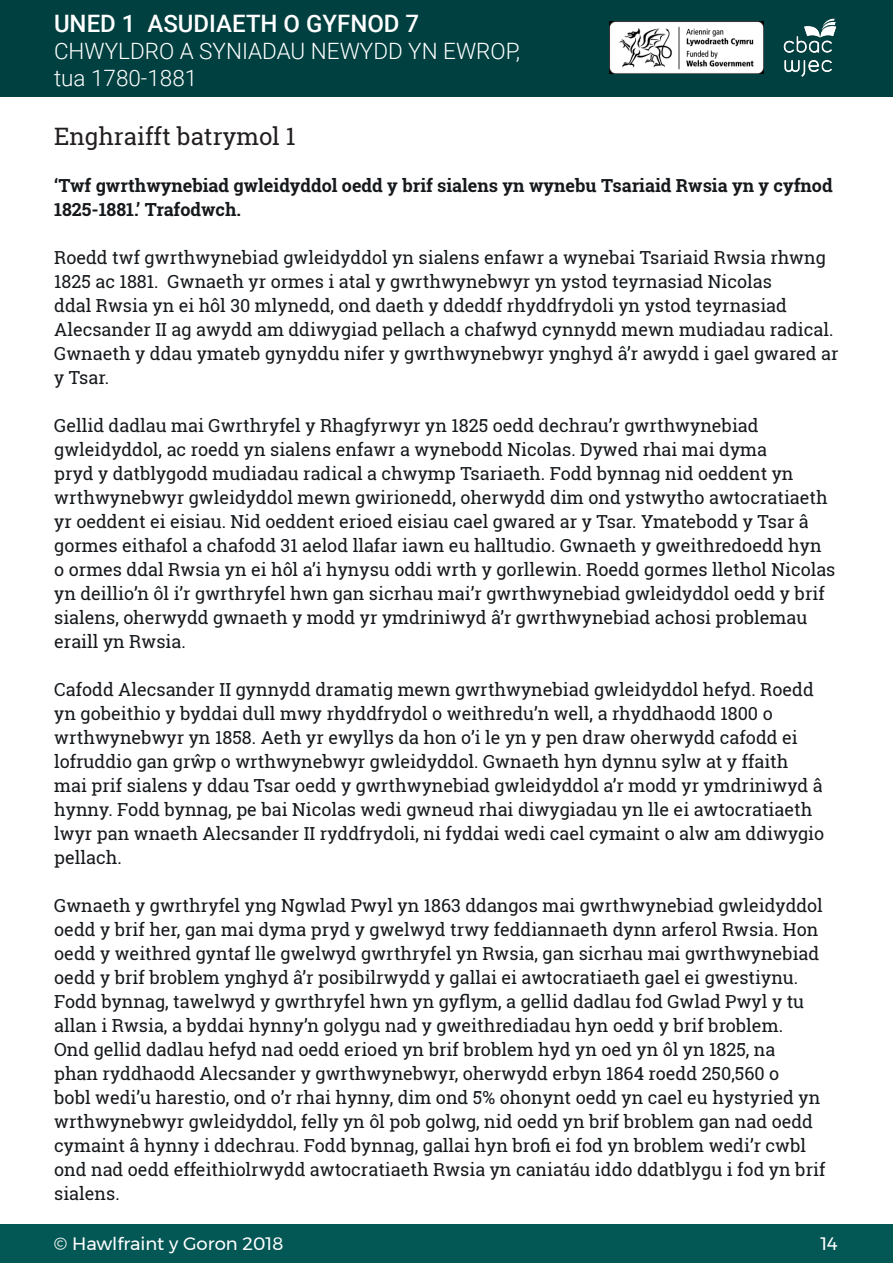
<style>
.page{position:relative;width:893px;height:1263px;background:#fff}
.page>*{position:absolute;margin:0;border:0;box-sizing:border-box;transform-origin:0 0}
.t1{font:500 24px "Roboto";color:#fff}
.t2{font:24px "Roboto Slab";color:#231f20}
.t3{font:300 22.5px/27px "Roboto";color:#fff}
.Paragraph_text{font:18px/24px "Roboto Slab";color:#15191c}
.Paragraph_text-2{font:700 18px/24px "Roboto Slab";color:#15191c}
.t4{font:18px "Montserrat";color:#fff}
</style>
<div class="page">
<div style="left:0;top:0;width:893px;height:96px;background:#004040"></div>
<div style="left:0;top:1224px;width:893px;height:39px;background:#035755"></div>
<img style="left:783px;top:19px;width:54px;height:57px">
<img style="left:609px;top:21px;width:154px;height:52px">
<h1 class="t1" style="left:54px;top:6px;width:367px">UNED 1 ASUDIAETH O GYFNOD 7</h1>
<p class="t3" style="left:54px;top:36px;width:468px">CHWYLDRO A SYNIADAU NEWYDD YN EWROP, tua 1780-1881</p>
<p class="t2" style="left:54px;top:120px;width:243px">Enghraifft batrymol 1</p>
<p class="Paragraph_text-2" style="left:54px;top:173px;width:780px">‘Twf gwrthwynebiad gwleidyddol oedd y brif sialens yn wynebu Tsariaid Rwsia yn y cyfnod<br>1825-1881.’ Trafodwch.</p>
<p class="Paragraph_text" style="left:54px;top:245px;width:786px">Roedd twf gwrthwynebiad gwleidyddol yn sialens enfawr a wynebai Tsariaid Rwsia rhwng 1825 ac 1881. Gwnaeth yr ormes i atal y gwrthwynebwyr yn ystod teyrnasiad Nicolas<br>ddal Rwsia yn ei hôl 30 mlynedd, ond daeth y ddeddf rhyddfrydoli yn ystod teyrnasiad Alecsander II ag awydd am ddiwygiad pellach a chafwyd cynnydd mewn mudiadau radical.<br>Gwnaeth y ddau ymateb gynyddu nifer y gwrthwynebwyr ynghyd â’r awydd i gael gwared ar y Tsar.</p>
<p class="Paragraph_text" style="left:54px;top:413px;width:783px">Gellid dadlau mai Gwrthryfel y Rhagfyrwyr yn 1825 oedd dechrau’r gwrthwynebiad gwleidyddol, ac roedd yn sialens enfawr a wynebodd Nicolas. Dywed rhai mai dyma<br>pryd y datblygodd mudiadau radical a chwymp Tsariaeth. Fodd bynnag nid oeddent yn wrthwynebwyr gwleidyddol mewn gwirionedd, oherwydd dim ond ystwytho awtocratiaeth yr oeddent ei eisiau. Nid oeddent erioed eisiau cael gwared ar y Tsar. Ymatebodd y Tsar â gormes eithafol a chafodd 31 aelod llafar iawn eu halltudio. Gwnaeth y gweithredoedd hyn o ormes ddal Rwsia yn ei hôl a’i hynysu oddi wrth y gorllewin. Roedd gormes llethol Nicolas yn deillio’n ôl i’r gwrthryfel hwn gan sicrhau mai’r gwrthwynebiad gwleidyddol oedd y brif sialens, oherwydd gwnaeth y modd yr ymdriniwyd â’r gwrthwynebiad achosi problemau eraill yn Rwsia.</p>
<p class="Paragraph_text" style="left:54px;top:677px;width:771px">Cafodd Alecsander II gynnydd dramatig mewn gwrthwynebiad gwleidyddol hefyd. Roedd yn gobeithio y byddai dull mwy rhyddfrydol o weithredu’n well, a rhyddhaodd 1800 o wrthwynebwyr yn 1858. Aeth yr ewyllys da hon o’i le yn y pen draw oherwydd cafodd ei lofruddio gan grŵp o wrthwynebwyr gwleidyddol. Gwnaeth hyn dynnu sylw at y ffaith mai prif sialens y ddau Tsar oedd y gwrthwynebiad gwleidyddol a’r modd yr ymdriniwyd â hynny. Fodd bynnag, pe bai Nicolas wedi gwneud rhai diwygiadau yn lle ei awtocratiaeth lwyr pan wnaeth Alecsander II ryddfrydoli, ni fyddai wedi cael cymaint o alw am ddiwygio pellach.</p>
<p class="Paragraph_text" style="left:54px;top:893px;width:773px">Gwnaeth y gwrthryfel yng Ngwlad Pwyl yn 1863 ddangos mai gwrthwynebiad gwleidyddol oedd y brif her, gan mai dyma pryd y gwelwyd trwy feddiannaeth dynn arferol Rwsia. Hon oedd y weithred gyntaf lle gwelwyd gwrthryfel yn Rwsia, gan sicrhau mai gwrthwynebiad oedd y brif broblem ynghyd â’r posibilrwydd y gallai ei awtocratiaeth gael ei gwestiynu.<br>Fodd bynnag, tawelwyd y gwrthryfel hwn yn gyflym, a gellid dadlau fod Gwlad Pwyl y tu allan i Rwsia, a byddai hynny’n golygu nad y gweithrediadau hyn oedd y brif broblem.<br>Ond gellid dadlau hefyd nad oedd erioed yn brif broblem hyd yn oed yn ôl yn 1825, na<br>phan ryddhaodd Alecsander y gwrthwynebwyr, oherwydd erbyn 1864 roedd 250,560 o<br>bobl wedi’u harestio, ond o’r rhai hynny, dim ond 5% ohonynt oedd yn cael eu hystyried yn wrthwynebwyr gwleidyddol, felly yn ôl pob golwg, nid oedd yn brif broblem gan nad oedd cymaint â hynny i ddechrau. Fodd bynnag, gallai hyn brofi ei fod yn broblem wedi’r cwbl ond nad oedd effeithiolrwydd awtocratiaeth Rwsia yn caniatáu iddo ddatblygu i fod yn brif sialens.</p>
<p class="t4" style="left:54px;top:1230px;width:231px">© Hawlfraint y Goron 2018</p>
<p class="t4" style="left:820px;top:1230px;width:19px">14</p>
</div>
